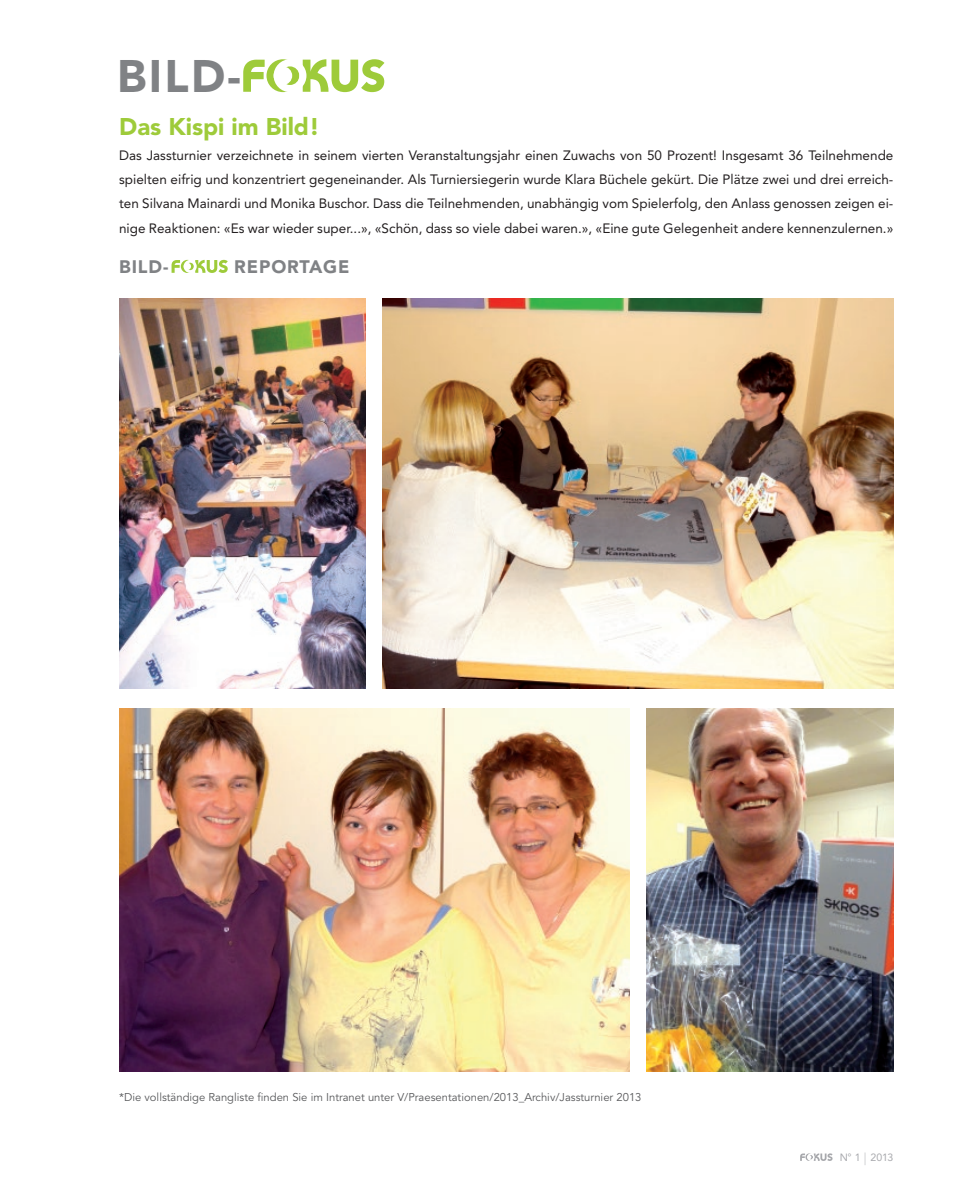
<style>
.page{position:relative;width:953px;height:1191px;background:#fff}
.page>*{position:absolute;margin:0;border:0;box-sizing:border-box;transform-origin:0 0}
.t1{font:900 45.15px "Avenir LT Std";color:#808285}
.t2{font:900 24px "Avenir LT Std";color:#9ecb3a}
.t3{font:900 18px "Avenir LT Std";letter-spacing:.05em;color:#808285}
.t4{font:13.5px/24.5px "Avenir LT Std";color:#231f20;text-align:justify}
.t5{font:11.25px "Avenir LT Std";color:#57585a}
.t6{font:10.5px "Avenir LT Std";color:#a8a9ad}
.s1{font-weight:300;font-size:12.6px}
</style>
<div class="page">
<svg style="left:800px;top:1153px;width:32px;height:8px"></svg>
<svg style="left:171px;top:260px;width:57px;height:13px"></svg>
<img style="left:119px;top:708px;width:510px;height:363px">
<img style="left:646px;top:708px;width:247px;height:363px">
<img style="left:119px;top:298px;width:247px;height:390px">
<img style="left:383px;top:298px;width:510px;height:390px">
<svg style="left:243px;top:59px;width:141px;height:33px"></svg>
<h1 class="t1" style="left:117px;top:49px;width:125px">BILD-</h1>
<h2 class="t2" style="left:119px;top:112px;width:202px">Das Kispi im Bild!</h2>
<p class="t4" style="left:119px;top:143px;width:775px">Das Jassturnier verzeichnete in seinem vierten Veranstaltungsjahr einen Zuwachs von 50 Prozent! Insgesamt 36 Teilnehmende spielten eifrig und konzentriert gegeneinander. Als Turniersiegerin wurde Klara Büchele gekürt. Die Plätze zwei und drei erreich&shy;ten Silvana Mainardi und Monika Buschor. Dass die Teilnehmenden, unabhängig vom Spielerfolg, den Anlass genossen zeigen ei&shy;nige Reaktionen: «Es war wieder super...», «Schön, dass so viele dabei waren.», «Eine gute Gelegenheit andere kennenzulernen.»</p>
<h3 class="t3" style="left:119px;top:255px;width:51px">BILD-</h3>
<h3 class="t3" style="left:234px;top:255px;width:117px">REPORTAGE</h3>
<p class="t5" style="left:119px;top:1090px;width:524px">*Die vollständige Rangliste finden Sie im Intranet unter V/Praesentationen/2013_Archiv/Jassturnier 2013</p>
<p class="t6" style="left:839px;top:1151px;width:55px">N° 1 <span class="s1">|</span> 2013</p>
</div>
